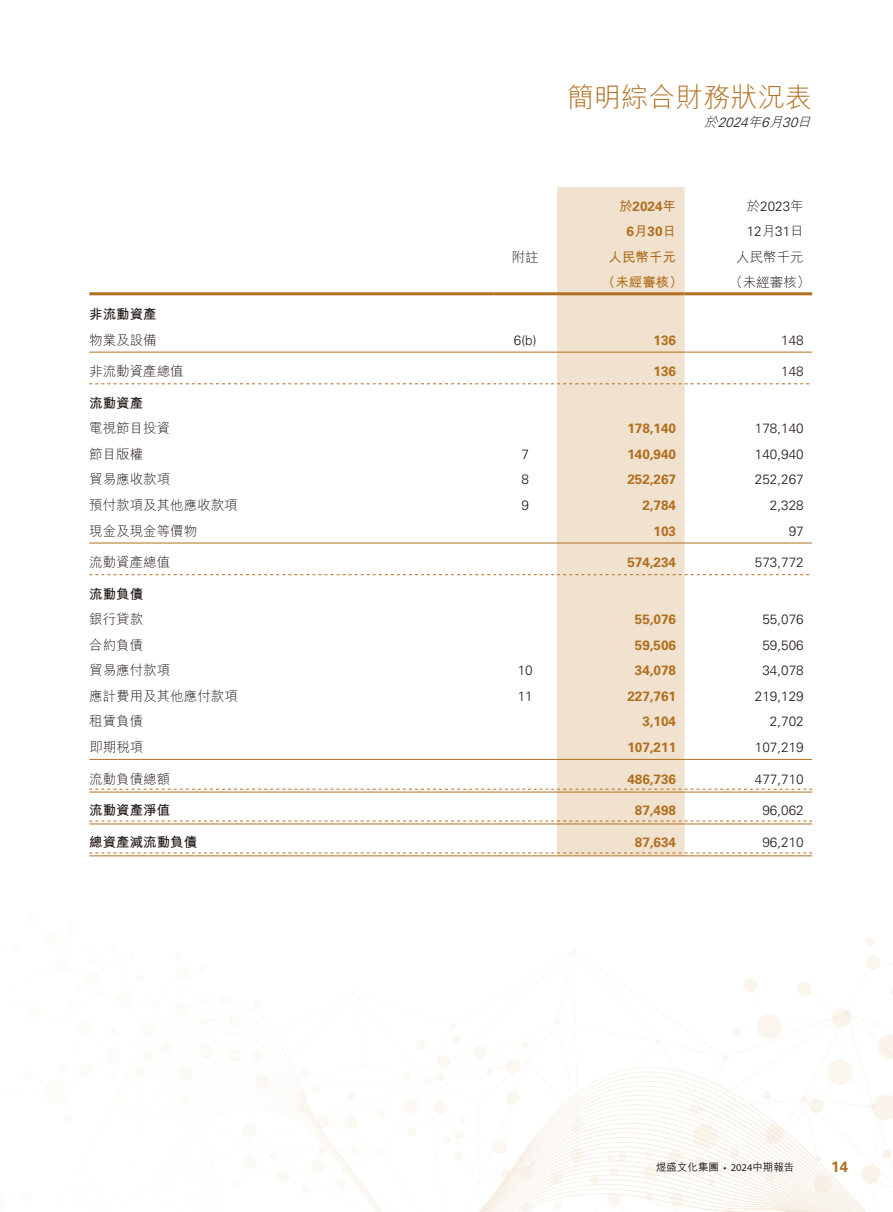
<style>
.page{position:relative;width:893px;height:1212px;background:#fff}
.page>*{position:absolute;margin:0;border:0;box-sizing:border-box;transform-origin:0 0}
.t1{font:300 27px "M Hei HK";letter-spacing:.01em;color:#b16f20}
.t2{font:700 15px "Univers LT Std";color:#b16f20}
.t3{font:300 13.5px/25.5px "Univers LT Std";color:#231916}
.t4{font:700 13.5px/25.5px "Univers LT Std";color:#b16f20;text-align:center}
.t5{font:300 13.5px "M Hei HK";color:#231916}
.t6{font:700 13.5px "M Hei HK";color:#231916}
.t7{font:700 13.5px "M Hei HK";color:#b16f20}
.t8{font:italic 300 13.5px "Univers LT Std";color:#231916}
.t9{font:italic 300 13.5px "M Hei HK";color:#231916}
.t10{font:500 10.5px "M Hei HK";color:#231916}
.s1{font-family:"Univers LT Std"}
.s2{font-family:"M Hei HK"}
.s3{font-family:"Myriad Pro";font-weight:400}
</style>
<div class="page">
<img style="left:89px;top:542px;width:804px;height:670px">
<div style="left:557px;top:187px;width:128px;height:668px;background:#f0e2cf"></div>
<hr style="left:89px;top:292px;width:404px;height:3px;background:#b16f20">
<hr style="left:493px;top:292px;width:64px;height:3px;background:#b16f20">
<hr style="left:557px;top:292px;width:128px;height:3px;background:#b16f20">
<hr style="left:685px;top:292px;width:127px;height:3px;background:#b16f20">
<hr style="left:89px;top:352px;width:404px;height:1px;background:#b16f20">
<hr style="left:493px;top:352px;width:64px;height:1px;background:#b16f20">
<hr style="left:557px;top:352px;width:128px;height:1px;background:#b16f20">
<hr style="left:685px;top:352px;width:127px;height:1px;background:#b16f20">
<svg style="left:89px;top:383px;width:720px;height:1px"></svg>
<hr style="left:89px;top:543px;width:404px;height:1px;background:#b16f20">
<hr style="left:493px;top:543px;width:64px;height:1px;background:#b16f20">
<hr style="left:557px;top:543px;width:128px;height:1px;background:#b16f20">
<hr style="left:685px;top:543px;width:127px;height:1px;background:#b16f20">
<svg style="left:89px;top:574px;width:720px;height:1px"></svg>
<hr style="left:89px;top:759px;width:404px;height:1px;background:#b16f20">
<hr style="left:493px;top:759px;width:64px;height:1px;background:#b16f20">
<hr style="left:557px;top:759px;width:128px;height:1px;background:#b16f20">
<hr style="left:685px;top:759px;width:127px;height:1px;background:#b16f20">
<hr style="left:89px;top:792px;width:404px;height:1px;background:#b16f20">
<hr style="left:493px;top:792px;width:64px;height:1px;background:#b16f20">
<hr style="left:557px;top:792px;width:128px;height:1px;background:#b16f20">
<svg style="left:89px;top:789px;width:723px;height:1px"></svg>
<hr style="left:685px;top:792px;width:127px;height:1px;background:#b16f20">
<hr style="left:89px;top:823px;width:404px;height:1px;background:#b16f20">
<hr style="left:493px;top:823px;width:64px;height:1px;background:#b16f20">
<hr style="left:557px;top:823px;width:128px;height:1px;background:#b16f20">
<svg style="left:89px;top:821px;width:723px;height:1px"></svg>
<hr style="left:685px;top:823px;width:127px;height:1px;background:#b16f20">
<hr style="left:89px;top:855px;width:404px;height:1px;background:#b16f20">
<hr style="left:493px;top:855px;width:64px;height:1px;background:#b16f20">
<hr style="left:557px;top:855px;width:128px;height:1px;background:#b16f20">
<svg style="left:89px;top:852px;width:723px;height:1px"></svg>
<hr style="left:685px;top:855px;width:127px;height:1px;background:#b16f20">
<h1 class="t1" style="left:567px;top:84px;width:247px">簡明綜合財務狀況表</h1>
<p class="t9" style="left:748px;top:115px;width:19px">年</p>
<p class="t9" style="left:704px;top:115px;width:19px">於</p>
<p class="t9" style="left:761px;top:115px;width:26px">月<span class="s1">6</span></p>
<p class="t9" style="left:797px;top:115px;width:19px">日</p>
<p class="t8" style="left:718px;top:114px;width:36px">2024</p>
<p class="t8" style="left:782px;top:114px;width:21px">30</p>
<p class="t5" style="left:512px;top:250px;width:28px">附註</p>
<p class="t4" style="left:619px;top:193px;width:59px"><span class="s2">於</span>2024<span class="s2">年月</span>6 30<span class="s2">日</span></p>
<p class="t3" style="left:747px;top:193px;width:59px"><span class="s2">於</span>2023<span class="s2">年<br></span>12<span class="s2">月</span>31<span class="s2">日</span></p>
<p class="t5" style="left:736px;top:250px;width:69px">人民幣千元</p>
<p class="t7" style="left:609px;top:247px;width:69px">人民幣千元</p>
<p class="t7" style="left:602px;top:273px;width:82px">（未經審核）</p>
<p class="t5" style="left:729px;top:276px;width:82px">（未經審核(</p>
<p class="t6" style="left:89px;top:304px;width:69px">非流動資產</p>
<p class="t5" style="left:89px;top:333px;width:69px">物業及設備</p>
<p class="t3" style="left:514px;top:327px;width:24px">(b(6</p>
<p class="t4" style="left:654px;top:327px;width:24px">136</p>
<p class="t3" style="left:781px;top:327px;width:24px">148</p>
<p class="t5" style="left:89px;top:364px;width:96px">非流動資產總值</p>
<p class="t6" style="left:89px;top:393px;width:55px">流動資產</p>
<p class="t4" style="left:654px;top:359px;width:24px">136</p>
<p class="t3" style="left:781px;top:359px;width:24px">148</p>
<p class="t5" style="left:89px;top:422px;width:82px">電視節目投資</p>
<p class="t4" style="left:627px;top:416px;width:50px">178,140</p>
<p class="t3" style="left:755px;top:416px;width:50px">178,140</p>
<p class="t5" style="left:89px;top:447px;width:55px">節目版權</p>
<p class="t3" style="left:521px;top:441px;width:9px">7</p>
<p class="t4" style="left:627px;top:442px;width:50px">140,940</p>
<p class="t3" style="left:755px;top:441px;width:50px">140,940</p>
<p class="t5" style="left:89px;top:473px;width:82px">貿易應收款項</p>
<p class="t3" style="left:521px;top:467px;width:9px">8</p>
<p class="t4" style="left:627px;top:467px;width:50px">252,267</p>
<p class="t3" style="left:755px;top:467px;width:50px">252,267</p>
<p class="t5" style="left:89px;top:498px;width:150px">預付款項及其他應收款項</p>
<p class="t3" style="left:521px;top:492px;width:9px">9</p>
<p class="t4" style="left:642px;top:493px;width:35px">2,784</p>
<p class="t3" style="left:770px;top:492px;width:35px">2,328</p>
<p class="t5" style="left:89px;top:524px;width:110px">現金及現金等價物</p>
<p class="t4" style="left:654px;top:518px;width:24px">103</p>
<p class="t3" style="left:789px;top:518px;width:17px">97</p>
<p class="t5" style="left:89px;top:555px;width:83px">流動資產總值</p>
<p class="t6" style="left:89px;top:584px;width:56px">流動負債</p>
<p class="t4" style="left:627px;top:550px;width:50px">574,234</p>
<p class="t3" style="left:755px;top:550px;width:50px">573,772</p>
<p class="t5" style="left:89px;top:612px;width:56px">銀行貸款</p>
<p class="t4" style="left:635px;top:607px;width:43px">55,076</p>
<p class="t3" style="left:762px;top:607px;width:43px">55,076</p>
<p class="t5" style="left:89px;top:638px;width:55px">合約負債</p>
<p class="t4" style="left:635px;top:632px;width:43px">59,506</p>
<p class="t3" style="left:762px;top:632px;width:43px">59,506</p>
<p class="t5" style="left:89px;top:663px;width:82px">貿易應付款項</p>
<p class="t3" style="left:518px;top:658px;width:17px">10</p>
<p class="t4" style="left:635px;top:658px;width:43px">34,078</p>
<p class="t3" style="left:762px;top:658px;width:43px">34,078</p>
<p class="t5" style="left:89px;top:689px;width:150px">應計費用及其他應付款項</p>
<p class="t3" style="left:518px;top:683px;width:17px">11</p>
<p class="t4" style="left:627px;top:683px;width:50px">227,761</p>
<p class="t3" style="left:755px;top:683px;width:50px">219,129</p>
<p class="t5" style="left:89px;top:714px;width:55px">租賃負債</p>
<p class="t4" style="left:642px;top:709px;width:35px">3,104</p>
<p class="t3" style="left:770px;top:709px;width:35px">2,702</p>
<p class="t5" style="left:89px;top:740px;width:55px">即期稅項</p>
<p class="t4" style="left:627px;top:734px;width:50px">107,211</p>
<p class="t3" style="left:755px;top:734px;width:50px">107,219</p>
<p class="t5" style="left:89px;top:772px;width:83px">流動負債總額</p>
<p class="t4" style="left:627px;top:766px;width:50px">486,736</p>
<p class="t3" style="left:755px;top:766px;width:50px">477,710</p>
<p class="t6" style="left:89px;top:801px;width:83px">流動資產淨值</p>
<p class="t4" style="left:635px;top:798px;width:43px">87,498</p>
<p class="t3" style="left:762px;top:798px;width:43px">96,062</p>
<p class="t6" style="left:89px;top:832px;width:110px">總資產減流動負債</p>
<p class="t4" style="left:635px;top:830px;width:43px">87,634</p>
<p class="t3" style="left:762px;top:830px;width:43px">96,210</p>
<p class="t10" style="left:656px;top:1159px;width:140px">煜盛文化集團 <span class="s3">• 2024</span>中期報告</p>
<p class="t2" style="left:831px;top:1158px;width:18px">14</p>
</div>
